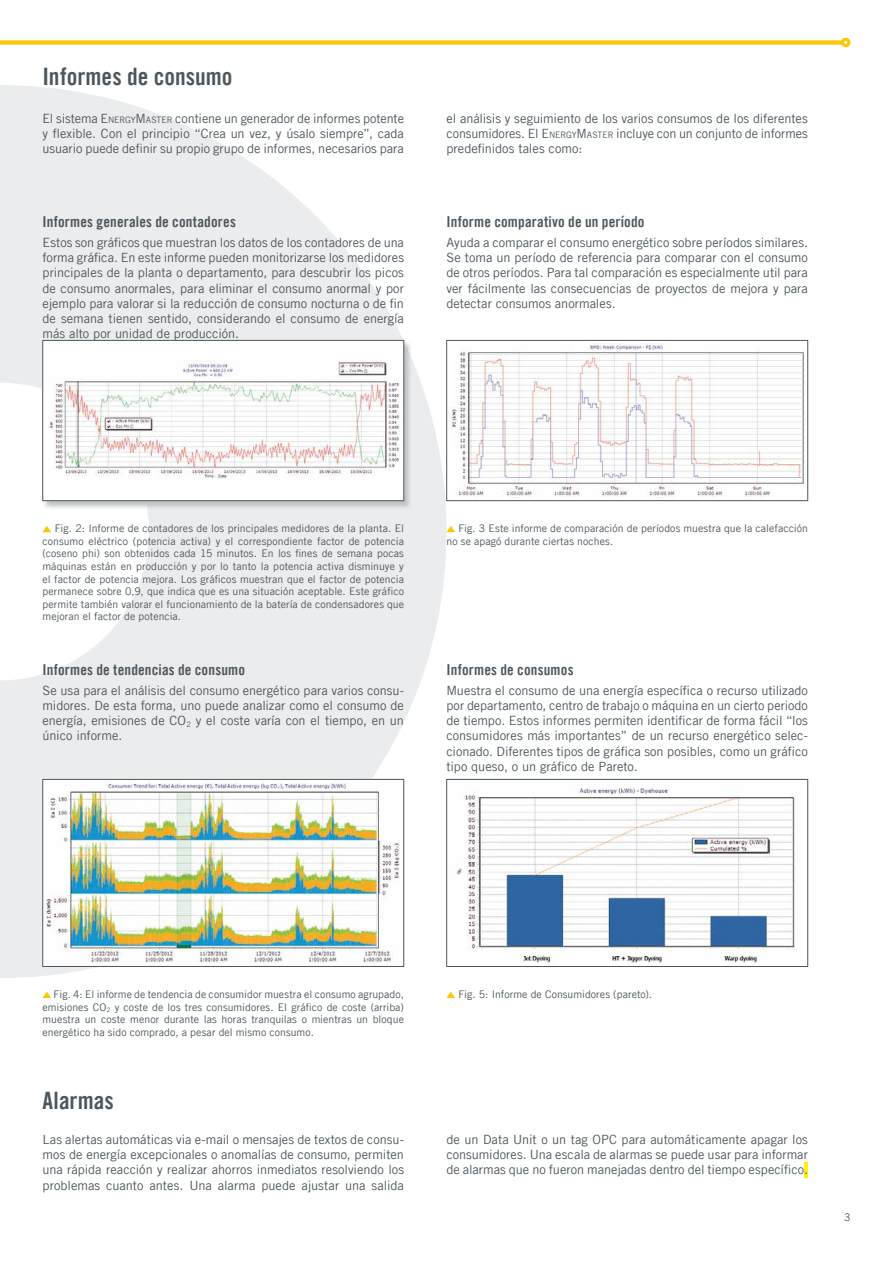
<style>
.page{position:relative;width:893px;height:1263px;background:#fff}
.page>*{position:absolute;margin:0;border:0;box-sizing:border-box;transform-origin:0 0}
.t1{font:24px "Trade Gothic LT Com Bd Cn 20";color:#4c565c}
.t2{font:15px "Trade Gothic LT Com Bd Cn 20";letter-spacing:.01em;color:#4c565c}
.t3{font:12.75px/15.3px "Trade Gothic LT Com";color:#4c565c;text-align:justify}
.t4{font:10.5px/12.6px "Trade Gothic LT Com";letter-spacing:.005em;color:#4c565c;text-align:justify}
.s1{font-style:inherit}
.s2{font-size:8.85px}
</style>
<div class="page">
<svg style="left:841px;top:38px;width:9px;height:9px"></svg>
<div style="left:0;top:40px;width:843px;height:5px;background:#fdc600"></div>
<svg style="left:0;top:85px;width:446px;height:893px;fill:#ebeced"></svg>
<svg style="left:42px;top:340px;width:371px;height:170px;background:#cfd1d3"></svg>
<div style="left:43px;top:340px;width:361px;height:161px;background:#fff"></div>
<img style="left:49px;top:360px;width:351px;height:118px">
<div style="left:43px;top:340px;width:361px;height:161px;border:1px solid #4c565c"></div>
<svg style="left:43px;top:526px;width:8px;height:6px"></svg>
<img style="left:457px;top:788px;width:338px;height:177px">
<div style="left:446px;top:779px;width:362px;height:188px;border:1px solid #4c565c"></div>
<svg style="left:446px;top:992px;width:9px;height:6px"></svg>
<img style="left:45px;top:781px;width:357px;height:184px">
<div style="left:43px;top:779px;width:361px;height:188px;border:1px solid #4c565c"></div>
<svg style="left:43px;top:992px;width:8px;height:6px"></svg>
<img style="left:450px;top:343px;width:354px;height:155px">
<div style="left:446px;top:340px;width:362px;height:161px;border:1px solid #4c565c"></div>
<svg style="left:446px;top:526px;width:9px;height:6px"></svg>
<hr style="left:804px;top:1162px;width:4px;height:16px;background:#fe0">
<h1 class="t1" style="left:43px;top:62px;width:192px">Informes de consumo</h1>
<p class="t3" style="left:43px;top:110px;width:363px">El sistema <span class="s1">E</span><span class="s2">NERGY</span><span class="s1">M</span><span class="s2">ASTER</span> contiene un generador de informes potente y flexible. Con el principio “Crea un vez, y úsalo siempre”, cada usuario puede definir su propio grupo de informes, necesarios para</p>
<p class="t3" style="left:446px;top:110px;width:363px">el análisis y seguimiento de los varios consumos de los diferentes consumidores. El <span class="s1">E</span><span class="s2">NERGY</span><span class="s1">M</span><span class="s2">ASTER</span> incluye con un conjunto de informes predefinidos tales como:</p>
<p class="t2" style="left:43px;top:213px;width:195px">Informes generales de contadores</p>
<p class="t3" style="left:43px;top:234px;width:363px">Estos son gráficos que muestran los datos de los contadores de una forma gráfica. En este informe pueden monitorizarse los medidores principales de la planta o departamento, para descubrir los picos de consumo anormales, para eliminar el consumo anormal y por ejemplo para valorar si la reducción de consumo nocturna o de fin de semana tienen sentido, considerando el consumo de energía más alto por unidad de producción.</p>
<p class="t2" style="left:446px;top:213px;width:199px">Informe comparativo de un período</p>
<p class="t3" style="left:446px;top:234px;width:363px">Ayuda a comparar el consumo energético sobre períodos similares.<br>Se toma un período de referencia para comparar con el consumo de otros períodos. Para tal comparación es especialmente util para ver fácilmente las consecuencias de proyectos de mejora y para detectar consumos anormales.</p>
<p class="t4" style="left:43px;top:522px;width:363px;text-indent:12px">Fig. 2: Informe de contadores de los principales medidores de la planta. El consumo eléctrico (potencia activa) y el correspondiente factor de potencia (coseno phi) son obtenidos cada 15 minutos. En los fines de semana pocas máquinas están en producción y por lo tanto la potencia activa disminuye y el factor de potencia mejora. Los gráficos muestran que el factor de potencia permanece sobre 0,9, que indica que es una situación aceptable. Este gráfico permite también valorar el funcionamiento de la batería de condensadores que mejoran el factor de potencia.</p>
<p class="t2" style="left:43px;top:660px;width:204px">Informes de tendencias de consumo</p>
<p class="t3" style="left:43px;top:682px;width:363px">Se usa para el análisis del consumo energético para varios consu&shy;midores. De esta forma, uno puede analizar como el consumo de energía, emisiones de CO<sub>2</sub> y el coste varía con el tiempo, en un único informe.</p>
<p class="t4" style="left:446px;top:522px;width:363px;text-indent:12px">Fig. 3 Este informe de comparación de períodos muestra que la calefacción no se apagó durante ciertas noches.</p>
<p class="t2" style="left:446px;top:660px;width:129px">Informes de consumos</p>
<p class="t3" style="left:446px;top:682px;width:363px">Muestra el consumo de una energía específica o recurso utilizado por departamento, centro de trabajo o máquina en un cierto periodo de tiempo. Estos informes permiten identificar de forma fácil “los consumidores más importantes” de un recurso energético selec&shy;cionado. Diferentes tipos de gráfica son posibles, como un gráfico tipo queso, o un gráfico de Pareto.</p>
<p class="t4" style="left:54px;top:988px;width:352px">Fig. 4: El informe de tendencia de consumidor muestra el consumo agrupado,</p>
<p class="t4" style="left:458px;top:988px;width:195px">Fig. 5: Informe de Consumidores (pareto).</p>
<p class="t4" style="left:43px;top:1000px;width:363px">emisiones CO<sub>2</sub> y coste de los tres consumidores. El gráfico de coste (arriba) muestra un coste menor durante las horas tranquilas o mientras un bloque energético ha sido comprado, a pesar del mismo consumo.</p>
<h1 class="t1" style="left:43px;top:1086px;width:73px">Alarmas</h1>
<p class="t3" style="left:43px;top:1131px;width:363px">Las alertas automáticas via e-mail o mensajes de textos de consu&shy;mos de energía excepcionales o anomalías de consumo, permiten una rápida reacción y realizar ahorros inmediatos resolviendo los problemas cuanto antes. Una alarma puede ajustar una salida</p>
<p class="t3" style="left:446px;top:1131px;width:363px">de un Data Unit o un tag OPC para automáticamente apagar los consumidores. Una escala de alarmas se puede usar para informar de alarmas que no fueron manejadas dentro del tiempo específico.</p>
<p class="t4" style="left:844px;top:1211px;width:8px">3</p>
</div>
